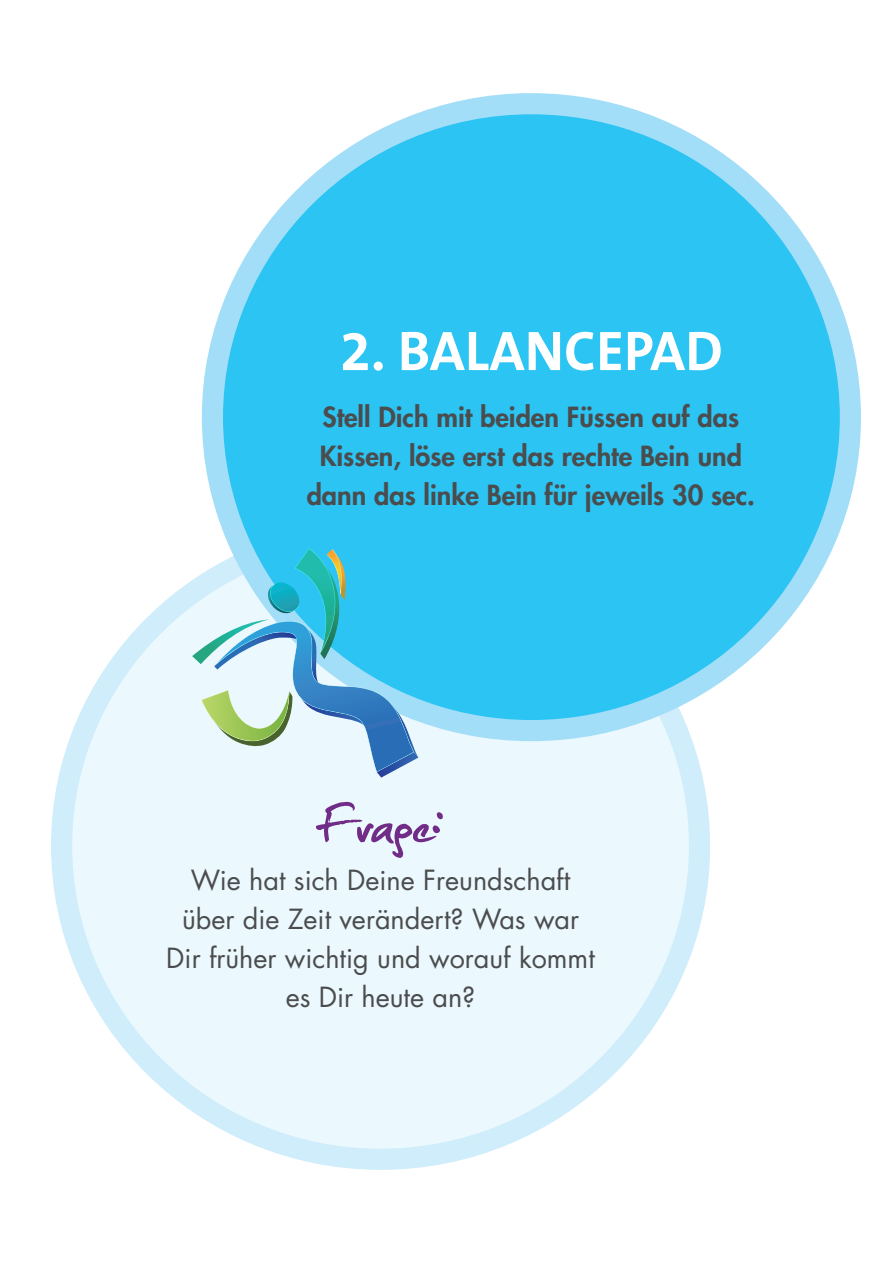
<style>
.page{position:relative;width:893px;height:1263px;background:#fff}
.page>*{position:absolute;margin:0;border:0;box-sizing:border-box;transform-origin:0 0}
.t1{font:75px "Christopherhand";letter-spacing:-.01em;color:#702c86}
.t2{font:700 56.25px "The Sans B7";color:#fff}
.Fließtext_bold{font:27px/39px "Futura CE";color:#4b4c4d;text-align:center}
.Fließtext_bold-2{font:800 27px/39px "Futura CE";color:#4b4c4d;text-align:center}
</style>
<div class="page">
<div style="left:62px;top:532px;width:638px;height:627px;background:#ebf8fd;border-radius:50%"></div>
<div style="left:51px;top:522px;width:659px;height:648px;border:21px solid #d0edfb;border-radius:50%"></div>
<div style="left:212px;top:104px;width:638px;height:627px;background:#2bc4f3;border-radius:50%"></div>
<div style="left:202px;top:93px;width:659px;height:648px;border:21px solid #a3def8;border-radius:50%"></div>
<svg style="left:192px;top:548px;width:226px;height:230px"></svg>
<p class="t2" style="left:340px;top:321px;width:384px">2. BALANCEPAD</p>
<p class="Fließtext_bold-2" style="left:307px;top:397px;width:450px">Stell Dich mit beiden Füssen auf das<br>Kissen, löse erst das rechte Bein und dann das linke Bein für jeweils 30 sec.</p>
<p class="t1" style="left:316px;top:792px;width:131px">Frage:</p>
<p class="Fließtext_bold" style="left:166px;top:860px;width:430px">Wie hat sich Deine Freundschaft über die Zeit verändert? Was war<br>Dir früher wichtig und worauf kommt es Dir heute an?</p>
</div>
